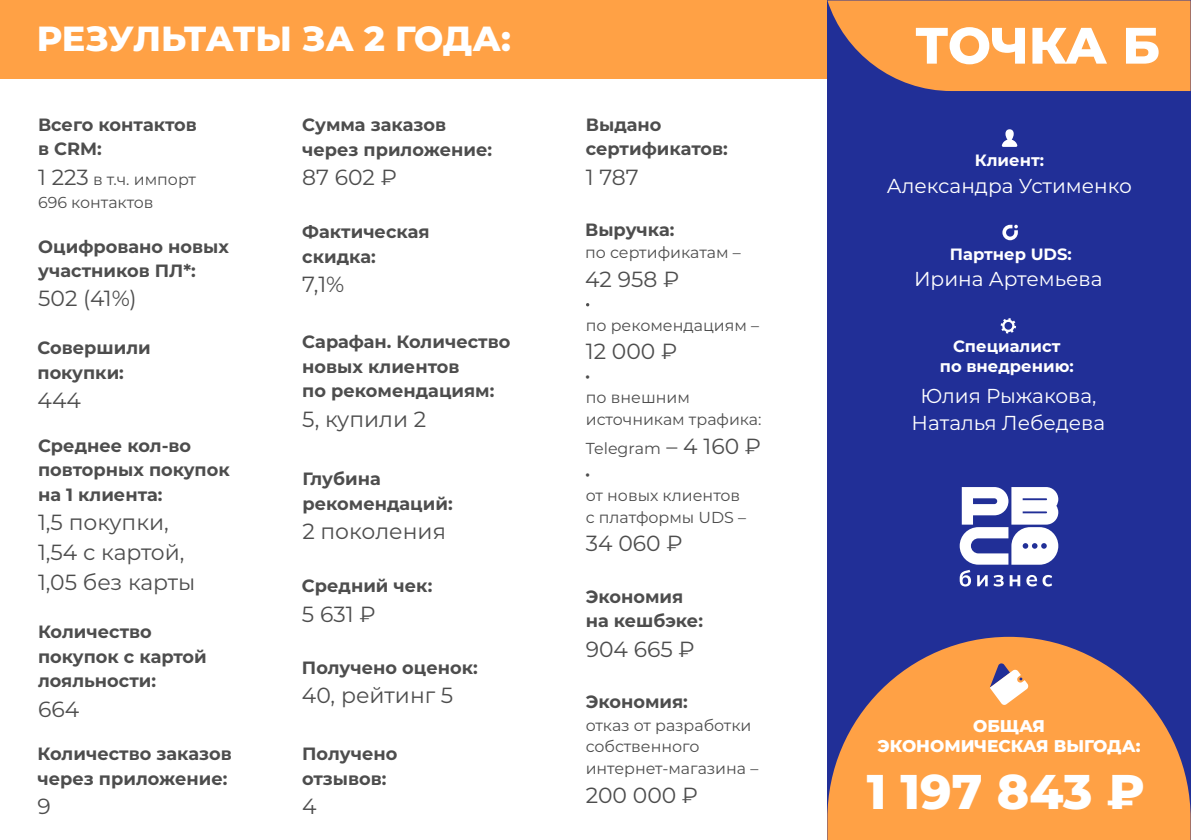
<style>
.page{position:relative;width:1191px;height:840px;background:#fff}
.page>*{position:absolute;margin:0;border:0;box-sizing:border-box;transform-origin:0 0}
.t1{font:800 51px "Montserrat";letter-spacing:-.015em;color:#fff}
.t2{font:800 48.6px "Montserrat";color:#fff}
.t3{font:800 34.8px "Montserrat";letter-spacing:-.01em;color:#fff}
.t4{font:21.8px/30.2px "Montserrat";color:#4d4d4d}
.t5{font:20.2px/27.8px "Montserrat";color:#fff;text-align:center}
.t6{font:700 17.8px/24.4px "Montserrat";color:#4d4d4d}
.t7{font:800 17px/19.8px "Montserrat";color:#fff;text-align:center}
.t8{font:700 16.4px/19.2px "Montserrat";color:#fff;text-align:center}
.t9{font:15.8px/21.8px "Montserrat";color:#4d4d4d}
.s1{font-size:21.8px}
</style>
<div class="page">
<div style="left:827px;top:0;width:363px;height:839px;background:#212f97"></div>
<div style="left:0;top:0;width:827px;height:79px;background:#ffa145"></div>
<svg style="left:827px;top:0;width:363px;height:91px;background:#e9954d"></svg>
<svg style="left:1001px;top:129px;width:16px;height:18px"></svg>
<svg style="left:1002px;top:224px;width:16px;height:16px"></svg>
<svg style="left:1000px;top:318px;width:16px;height:15px"></svg>
<svg style="left:827px;top:636px;width:363px;height:203px;fill:#ffa145"></svg>
<svg style="left:989px;top:662px;width:39px;height:43px;background:#e5bb9d"></svg>
<svg style="left:959px;top:487px;width:99px;height:99px"></svg>
<h3 class="t3" style="left:37px;top:17px;width:476px">РЕЗУЛЬТАТЫ ЗА 2 ГОДА:</h3>
<h1 class="t1" style="left:915px;top:14px;width:246px">ТОЧКА Б</h1>
<p class="t6" style="left:38px;top:112px;width:160px">Всего контактов в CRM:</p>
<p class="t9" style="left:38px;top:167px;width:159px;line-height:23.4px"><span class="s1">1 223</span> в т.ч. импорт<br>696 контактов</p>
<p class="t6" style="left:38px;top:234px;width:192px">Оцифровано новых участников ПЛ*:</p>
<p class="t4" style="left:38px;top:283px;width:100px">502 (41%)</p>
<p class="t6" style="left:38px;top:335px;width:115px">Совершили покупки:</p>
<p class="t4" style="left:38px;top:385px;width:45px">444</p>
<p class="t6" style="left:38px;top:433px;width:193px">Среднее кол-во повторных покупок на 1 клиента:</p>
<p class="t4" style="left:38px;top:507px;width:159px">1,5 покупки,<br>1,54 с картой,<br>1,05 без карты</p>
<p class="t6" style="left:38px;top:619px;width:170px">Количество покупок с картой лояльности:</p>
<p class="t4" style="left:38px;top:693px;width:43px">664</p>
<p class="t6" style="left:38px;top:741px;width:196px">Количество заказов через приложение:</p>
<p class="t4" style="left:38px;top:790px;width:15px">9</p>
<p class="t6" style="left:302px;top:112px;width:191px">Сумма заказов через приложение:</p>
<p class="t4" style="left:302px;top:162px;width:96px">87 602 ₽</p>
<p class="t6" style="left:302px;top:219px;width:129px">Фактическая скидка:</p>
<p class="t4" style="left:302px;top:269px;width:44px">7,1%</p>
<p class="t6" style="left:302px;top:329px;width:210px">Cарафан. Количество новых клиентов<br>по рекомендациям:</p>
<p class="t4" style="left:302px;top:403px;width:125px">5, купили 2</p>
<p class="t6" style="left:302px;top:466px;width:152px">Глубина рекомендаций:</p>
<p class="t4" style="left:302px;top:515px;width:145px">2 поколения</p>
<p class="t6" style="left:302px;top:573px;width:132px">Cредний чек:</p>
<p class="t4" style="left:302px;top:598px;width:75px">5 631 ₽</p>
<p class="t6" style="left:302px;top:655px;width:177px">Получено оценок:</p>
<p class="t4" style="left:302px;top:680px;width:153px">40, рейтинг 5</p>
<p class="t6" style="left:302px;top:741px;width:97px">Получено отзывов:</p>
<p class="t4" style="left:302px;top:790px;width:16px">4</p>
<p class="t6" style="left:586px;top:112px;width:143px">Выдано сертификатов:</p>
<p class="t4" style="left:586px;top:161px;width:54px">1 787</p>
<p class="t6" style="left:585px;top:217px;width:91px">Выручка:</p>
<p class="t9" style="left:585px;top:241px;width:157px">по сертификатам –</p>
<p class="t4" style="left:585px;top:264px;width:96px">42 958 ₽</p>
<p class="t9" style="left:586px;top:314px;width:175px">по рекомендациям –</p>
<p class="t4" style="left:586px;top:336px;width:93px">12 000 ₽</p>
<p class="t4" style="left:584px;top:360px;width:8px">•</p>
<p class="t9" style="left:586px;top:386px;width:177px">по внешним источникам трафика:</p>
<p class="t9" style="left:586px;top:437px;width:177px">Telegram <span class="s1">– 4 160 ₽</span></p>
<p class="t4" style="left:584px;top:457px;width:8px">•</p>
<p class="t9" style="left:586px;top:484px;width:162px">от новых клиентов с платформы UDS –</p>
<p class="t4" style="left:586px;top:528px;width:98px">34 060 ₽</p>
<p class="t6" style="left:585px;top:584px;width:119px">Экономия на кешбэке:</p>
<p class="t4" style="left:585px;top:633px;width:110px">904 665 ₽</p>
<p class="t6" style="left:585px;top:689px;width:104px">Экономия:</p>
<p class="t9" style="left:585px;top:713px;width:174px">отказ от разработки собственного интернет-магазина –</p>
<p class="t4" style="left:585px;top:779px;width:114px">200 000 ₽</p>
<p class="t8" style="left:974px;top:151px;width:71px">Клиент:</p>
<p class="t5" style="left:886px;top:172px;width:247px">Александра Устименко</p>
<p class="t8" style="left:950px;top:244px;width:123px">Партнер UDS:</p>
<p class="t5" style="left:914px;top:265px;width:190px">Ирина Артемьева</p>
<p class="t8" style="left:940px;top:337px;width:135px">Специалист<br>по внедрению:</p>
<p class="t5" style="left:911px;top:381px;width:195px">Юлия Рыжакова,<br>Наталья Лебедева</p>
<p class="t7" style="left:877px;top:715px;width:264px">ОБЩАЯ<br>ЭКОНОМИЧЕСКАЯ ВЫГОДА:</p>
<h2 class="t2" style="left:866px;top:761px;width:280px">1 197 843 ₽</h2>
</div>
